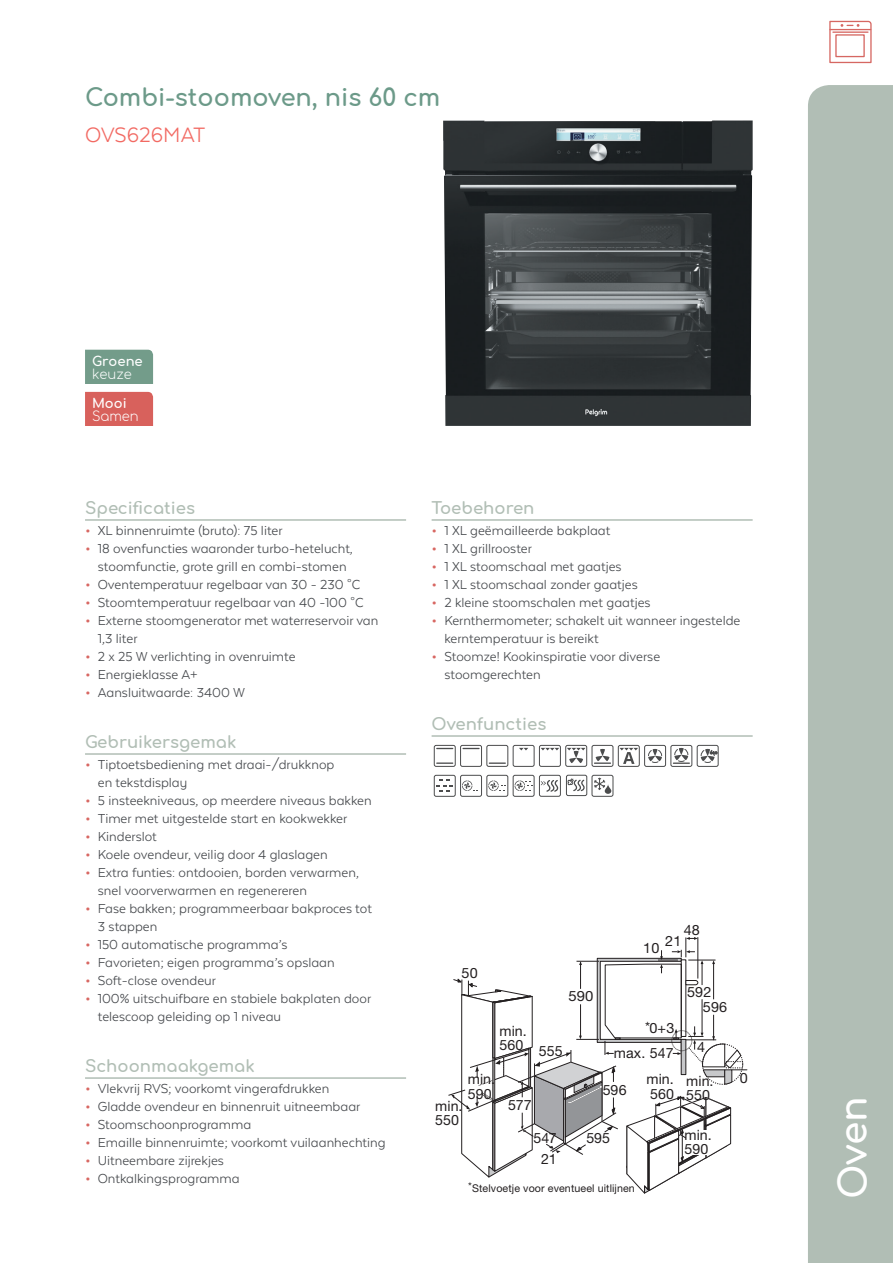
<style>
.page{position:relative;width:893px;height:1263px;background:#fff}
.page>*{position:absolute;margin:0;border:0;box-sizing:border-box;transform-origin:0 0}
.t1{font:700 37.5px "Comfortaa";color:#fff}
.Productnaam{font:700 24px "Comfortaa";color:#6c9a89}
.Productnaam-2{font:24px "Texta Alt";color:#f26a63}
.Producttekst_kop{font:700 16.5px "Comfortaa";color:#b1beb5}
.t2{font:15px/18px "Texta Alt";color:#44474b}
.t3{font:14.25px/14.2px "Helvetica Neue";letter-spacing:.005em;color:#231f20}
.t4{font:14.25px "Helvetica Neue";letter-spacing:.005em;color:#231f20;scale:1.05 1}
.t5{font:700 13.2px/13.2px "Comfortaa";color:#fff}
.t6{font:300 13.2px/13.2px "Comfortaa";color:#fff}
.t7{font:10.65px "Helvetica Neue";letter-spacing:.01em;color:#231f20}
.s1{font-weight:300}
.s2{font-weight:700}
.s3{font-weight:700;font-size:18px;color:#d86762}
</style>
<div class="page">
<div style="left:808px;top:85px;width:85px;height:1178px;background:#b1beb5"></div>
<svg style="left:829px;top:20px;width:43px;height:44px"></svg>
<hr style="left:830px;top:29px;width:41px;height:1px;background:#d66762">
<img style="left:443px;top:120px;width:310px;height:306px">
<hr style="left:85px;top:519px;width:321px;height:2px;background:#b1beb5">
<hr style="left:85px;top:753px;width:321px;height:2px;background:#b1beb5">
<hr style="left:85px;top:1077px;width:321px;height:2px;background:#b1beb5">
<hr style="left:432px;top:519px;width:321px;height:2px;background:#b1beb5">
<hr style="left:432px;top:735px;width:321px;height:2px;background:#b1beb5">
<div style="left:434px;top:745px;width:22px;height:22px;border:1px solid #4b4c4d;border-radius:2px"></div>
<svg style="left:437px;top:748px;width:16px;height:1px"></svg>
<svg style="left:437px;top:762px;width:16px;height:2px"></svg>
<div style="left:460px;top:745px;width:22px;height:22px;border:1px solid #4b4c4d;border-radius:2px"></div>
<svg style="left:463px;top:748px;width:16px;height:1px"></svg>
<div style="left:486px;top:745px;width:22px;height:22px;border:1px solid #4b4c4d;border-radius:2px"></div>
<svg style="left:489px;top:762px;width:16px;height:2px"></svg>
<div style="left:513px;top:745px;width:22px;height:22px;border:1px solid #4b4c4d;border-radius:2px"></div>
<svg style="left:519px;top:748px;width:9px;height:2px"></svg>
<div style="left:539px;top:745px;width:22px;height:22px;border:1px solid #4b4c4d;border-radius:2px"></div>
<svg style="left:541px;top:748px;width:18px;height:2px"></svg>
<div style="left:565px;top:745px;width:22px;height:22px;border:1px solid #4b4c4d;border-radius:2px"></div>
<svg style="left:567px;top:748px;width:18px;height:15px"></svg>
<div style="left:591px;top:745px;width:22px;height:22px;border:1px solid #4b4c4d;border-radius:2px"></div>
<svg style="left:595px;top:749px;width:15px;height:15px"></svg>
<div style="left:618px;top:745px;width:22px;height:22px;border:1px solid #4b4c4d;border-radius:2px"></div>
<svg style="left:619px;top:748px;width:19px;height:16px"></svg>
<div style="left:644px;top:745px;width:22px;height:22px;border:1px solid #4b4c4d;border-radius:2px"></div>
<svg style="left:648px;top:749px;width:14px;height:14px"></svg>
<div style="left:670px;top:745px;width:22px;height:22px;border:1px solid #4b4c4d;border-radius:2px"></div>
<svg style="left:673px;top:748px;width:16px;height:16px"></svg>
<div style="left:697px;top:745px;width:22px;height:22px;border:1px solid #4b4c4d;border-radius:2px"></div>
<svg style="left:700px;top:749px;width:17px;height:14px"></svg>
<div style="left:434px;top:775px;width:22px;height:22px;border:1px solid #4b4c4d;border-radius:2px"></div>
<svg style="left:436px;top:779px;width:17px;height:13px"></svg>
<div style="left:460px;top:775px;width:22px;height:22px;border:1px solid #4b4c4d;border-radius:2px"></div>
<svg style="left:462px;top:780px;width:16px;height:11px"></svg>
<div style="left:486px;top:775px;width:22px;height:22px;border:1px solid #4b4c4d;border-radius:2px"></div>
<svg style="left:488px;top:780px;width:18px;height:11px"></svg>
<div style="left:513px;top:775px;width:22px;height:22px;border:1px solid #4b4c4d;border-radius:2px"></div>
<svg style="left:515px;top:780px;width:18px;height:11px"></svg>
<div style="left:539px;top:775px;width:22px;height:22px;border:1px solid #4b4c4d;border-radius:2px"></div>
<svg style="left:541px;top:780px;width:18px;height:12px"></svg>
<div style="left:566px;top:775px;width:21px;height:21px;border:1px solid #4b4c4d;border-radius:2px"></div>
<svg style="left:567px;top:778px;width:18px;height:14px"></svg>
<div style="left:591px;top:775px;width:22px;height:22px;border:1px solid #4b4c4d;border-radius:2px"></div>
<svg style="left:594px;top:777px;width:17px;height:17px"></svg>
<div style="left:85px;top:350px;width:68px;height:34px;background:#739c8a"></div>
<div style="left:85px;top:392px;width:68px;height:34px;background:#d8615c"></div>
<svg style="left:448px;top:937px;width:299px;height:257px"></svg>
<div style="left:686px;top:1130px;width:22px;height:25px;background:#fff"></div>
<p class="Productnaam" style="left:85px;top:75px;width:357px">Combi-stoomoven, nis 60 cm</p>
<p class="Productnaam-2" style="left:85px;top:123px;width:122px">OVS626MAT</p>
<p class="t5" style="left:92px;top:353px;width:52px">Groene <span class="s1">keuze</span></p>
<p class="t6" style="left:92px;top:395px;width:48px"><span class="s2">Mooi<br></span>Samen</p>
<p class="Producttekst_kop" style="left:85px;top:493px;width:112px">Specificaties</p>
<p class="t2" style="left:85px;top:521px;width:199px"><span class="s3">•</span> XL binnenruimte (bruto): 75 liter</p>
<p class="t2" style="left:85px;top:539px;width:269px;text-align:center"><span class="s3">•</span> 18 ovenfuncties waaronder turbo-hetelucht, stoomfunctie, grote grill en combi-stomen</p>
<p class="t2" style="left:85px;top:575px;width:277px"><span class="s3">•</span> Oventemperatuur regelbaar van 30 - 230 °C</p>
<p class="t2" style="left:85px;top:593px;width:280px"><span class="s3">•</span> Stoomtemperatuur regelbaar van 40 -100 °C</p>
<p class="t2" style="left:98px;top:611px;width:282px;text-indent:-13px"><span class="s3">•</span> Externe stoomgenerator met waterreservoir van<br>1,3 liter</p>
<p class="t2" style="left:85px;top:647px;width:212px"><span class="s3">•</span> 2 x 25 W verlichting in ovenruimte</p>
<p class="t2" style="left:85px;top:665px;width:114px"><span class="s3">•</span> Energieklasse A+</p>
<p class="t2" style="left:85px;top:683px;width:162px"><span class="s3">•</span> Aansluitwaarde: 3400 W</p>
<p class="Producttekst_kop" style="left:85px;top:727px;width:153px">Gebruikersgemak</p>
<p class="t2" style="left:98px;top:755px;width:238px;text-indent:-13px"><span class="s3">•</span> Tiptoetsbediening met draai-/drukknop en tekstdisplay</p>
<p class="t2" style="left:85px;top:791px;width:288px"><span class="s3">•</span> 5 insteekniveaus, op meerdere niveaus bakken</p>
<p class="t2" style="left:85px;top:809px;width:264px"><span class="s3">•</span> Timer met uitgestelde start en kookwekker</p>
<p class="t2" style="left:85px;top:827px;width:73px"><span class="s3">•</span> Kinderslot</p>
<p class="t2" style="left:85px;top:845px;width:244px"><span class="s3">•</span> Koele ovendeur, veilig door 4 glaslagen</p>
<p class="t2" style="left:98px;top:863px;width:263px;text-indent:-13px"><span class="s3">•</span> Extra funties: ontdooien, borden verwarmen, snel voorverwarmen en regenereren</p>
<p class="t2" style="left:98px;top:899px;width:276px;text-indent:-13px"><span class="s3">•</span> Fase bakken; programmeerbaar bakproces tot<br>3 stappen</p>
<p class="t2" style="left:85px;top:935px;width:204px"><span class="s3">•</span> 150 automatische programma’s</p>
<p class="t2" style="left:85px;top:953px;width:251px"><span class="s3">•</span> Favorieten; eigen programma’s opslaan</p>
<p class="t2" style="left:85px;top:971px;width:132px"><span class="s3">•</span> Soft-close ovendeur</p>
<p class="t2" style="left:98px;top:989px;width:275px;text-indent:-13px"><span class="s3">•</span> 100% uitschuifbare en stabiele bakplaten door telescoop geleiding op 1 niveau</p>
<p class="Producttekst_kop" style="left:85px;top:1051px;width:171px">Schoonmaakgemak</p>
<p class="t2" style="left:85px;top:1079px;width:246px"><span class="s3">•</span> Vlekvrij RVS; voorkomt vingerafdrukken</p>
<p class="t2" style="left:85px;top:1097px;width:277px"><span class="s3">•</span> Gladde ovendeur en binnenruit uitneembaar</p>
<p class="t2" style="left:85px;top:1115px;width:168px"><span class="s3">•</span> Stoomschoonprogramma</p>
<p class="t2" style="left:85px;top:1133px;width:302px"><span class="s3">•</span> Emaille binnenruimte; voorkomt vuilaanhechting</p>
<p class="t2" style="left:85px;top:1151px;width:140px"><span class="s3">•</span> Uitneembare zijrekjes</p>
<p class="t2" style="left:85px;top:1169px;width:156px"><span class="s3">•</span> Ontkalkingsprogramma</p>
<p class="Producttekst_kop" style="left:432px;top:493px;width:104px">Toebehoren</p>
<p class="t2" style="left:432px;top:521px;width:180px"><span class="s3">•</span> 1 XL geëmailleerde bakplaat</p>
<p class="t2" style="left:432px;top:539px;width:102px"><span class="s3">•</span> 1 XL grillrooster</p>
<p class="t2" style="left:432px;top:557px;width:192px"><span class="s3">•</span> 1 XL stoomschaal met gaatjes</p>
<p class="t2" style="left:432px;top:575px;width:208px"><span class="s3">•</span> 1 XL stoomschaal zonder gaatjes</p>
<p class="t2" style="left:432px;top:593px;width:220px"><span class="s3">•</span> 2 kleine stoomschalen met gaatjes</p>
<p class="t2" style="left:444px;top:611px;width:298px;text-indent:-13px"><span class="s3">•</span> Kernthermometer; schakelt uit wanneer ingestelde kerntemperatuur is bereikt</p>
<p class="t2" style="left:444px;top:647px;width:217px;text-indent:-13px"><span class="s3">•</span> Stoomze! Kookinspiratie voor diverse stoomgerechten</p>
<p class="Producttekst_kop" style="left:432px;top:709px;width:116px">Ovenfuncties</p>
<p class="t3" style="left:461px;top:966px;width:18px">50</p>
<p class="t3" style="left:499px;top:1023px;width:29px">min.<br>560</p>
<p class="t4" style="left:568px;top:988px;width:25px">590</p>
<p class="t3" style="left:539px;top:1043px;width:25px">555</p>
<p class="t3" style="left:684px;top:922px;width:18px">48</p>
<p class="t3" style="left:665px;top:933px;width:18px">21</p>
<p class="t3" style="left:643px;top:941px;width:18px">10</p>
<p class="t3" style="left:645px;top:1020px;width:31px">*0+3</p>
<p class="t3" style="left:614px;top:1046px;width:61px">max. 547</p>
<p class="t3" style="left:703px;top:984px;width:26px;line-height:15.5px;text-indent:-16px">592<br>596</p>
<p class="t3" style="left:697px;top:1039px;width:10px">4</p>
<p class="t3" style="left:468px;top:1072px;width:29px">min.<br>590</p>
<p class="t3" style="left:435px;top:1098px;width:29px">min.<br>550</p>
<p class="t3" style="left:508px;top:1098px;width:25px">577</p>
<p class="t3" style="left:534px;top:1128px;width:25px;line-height:20.4px;text-align:center">547<br>21</p>
<p class="t3" style="left:603px;top:1082px;width:25px">596</p>
<p class="t3" style="left:586px;top:1131px;width:25px">595</p>
<p class="t7" style="left:468px;top:1182px;width:168px">*Stelvoetje voor eventueel uitlijnen</p>
<p class="t3" style="left:647px;top:1072px;width:29px">min.<br>560</p>
<p class="t3" style="left:686px;top:1074px;width:29px">min.<br>550</p>
<p class="t3" style="left:684px;top:1128px;width:29px">min.<br>590</p>
<p class="t3" style="left:740px;top:1071px;width:10px">0</p>
<h1 class="t1" style="left:819px;top:1199px;width:105px;rotate:-90deg">Oven</h1>
</div>
